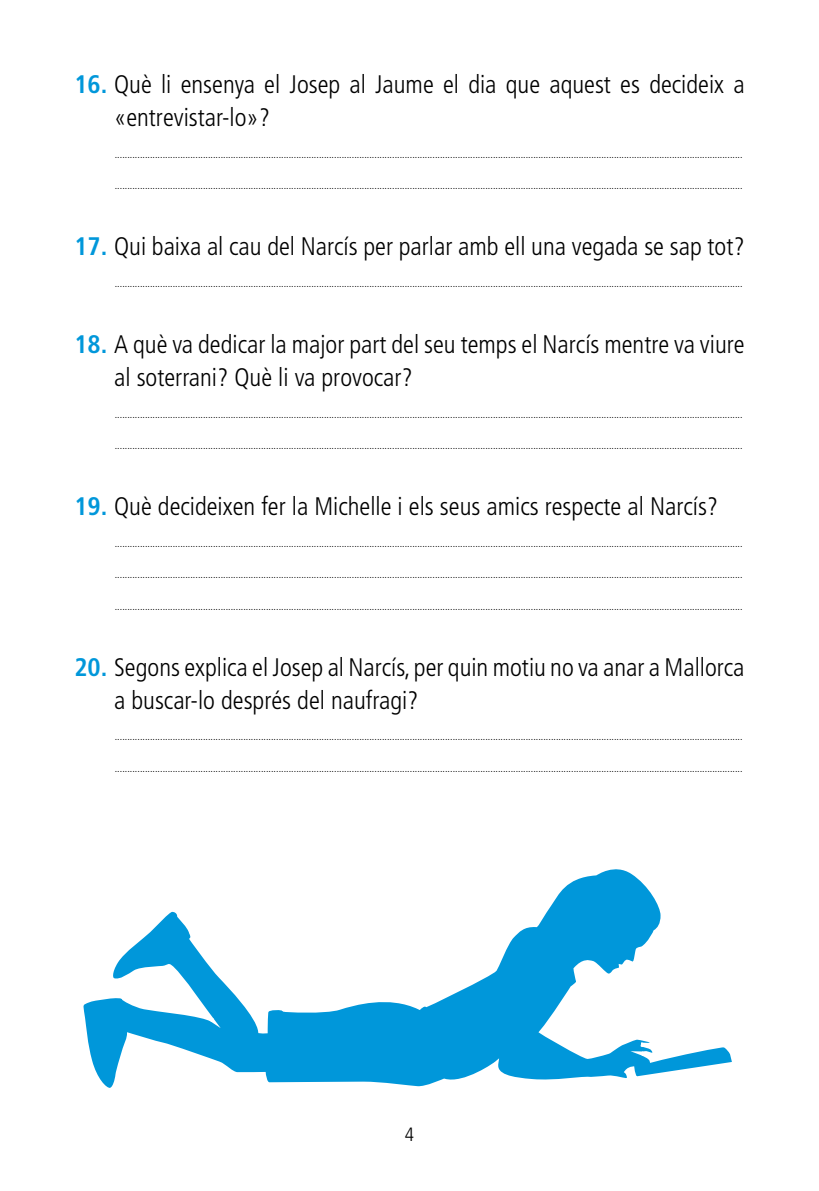
<style>
.page{position:relative;width:819px;height:1191px;background:#fff}
.page>*{position:absolute;margin:0;border:0;box-sizing:border-box;transform-origin:0 0}
.t1{font:300 condensed 25.38px/33.1px "Frutiger LT Std";color:#000}
.t2{font:300 condensed 19.25px "Frutiger LT Std";color:#000}
.t3{font:300 condensed 10.5px "Frutiger LT Std";color:#000}
.s1{font-weight:700;color:#0097da}
</style>
<div class="page">
<svg style="left:83px;top:869px;width:649px;height:219px"></svg>
<h1 class="t1" style="left:114px;top:69px;width:632px;text-indent:-40px"><span class="s1">16.</span> Què li ensenya el Josep al Jaume el dia que aquest es decideix a «entrevistar-lo»?</h1>
<p class="t3" style="left:115px;top:148px;width:629px">.........................................................................................................................................................................................................................................................</p>
<p class="t3" style="left:115px;top:180px;width:629px">.........................................................................................................................................................................................................................................................</p>
<h1 class="t1" style="left:74px;top:230px;width:671px"><span class="s1">17.</span> Qui baixa al cau del Narcís per parlar amb ell una vegada se sap tot?</h1>
<p class="t3" style="left:115px;top:277px;width:629px">.........................................................................................................................................................................................................................................................</p>
<h1 class="t1" style="left:114px;top:328px;width:632px;text-indent:-40px"><span class="s1">18.</span> A què va dedicar la major part del seu temps el Narcís mentre va viure al soterrani? Què li va provocar?</h1>
<p class="t3" style="left:115px;top:408px;width:629px">.........................................................................................................................................................................................................................................................</p>
<p class="t3" style="left:115px;top:439px;width:629px">.........................................................................................................................................................................................................................................................</p>
<h1 class="t1" style="left:74px;top:490px;width:645px"><span class="s1">19.</span> Què decideixen fer la Michelle i els seus amics respecte al Narcís?</h1>
<p class="t3" style="left:115px;top:537px;width:629px">.........................................................................................................................................................................................................................................................</p>
<p class="t3" style="left:115px;top:568px;width:629px">.........................................................................................................................................................................................................................................................</p>
<p class="t3" style="left:115px;top:600px;width:629px">.........................................................................................................................................................................................................................................................</p>
<h1 class="t1" style="left:114px;top:650px;width:632px;text-indent:-40px"><span class="s1">20.</span> Segons explica el Josep al Narcís, per quin motiu no va anar a Mallorca a buscar-lo després del naufragi?</h1>
<p class="t3" style="left:115px;top:730px;width:629px">.........................................................................................................................................................................................................................................................</p>
<p class="t3" style="left:115px;top:762px;width:629px">.........................................................................................................................................................................................................................................................</p>
<h2 class="t2" style="left:405px;top:1123px;width:11px">4</h2>
</div>
